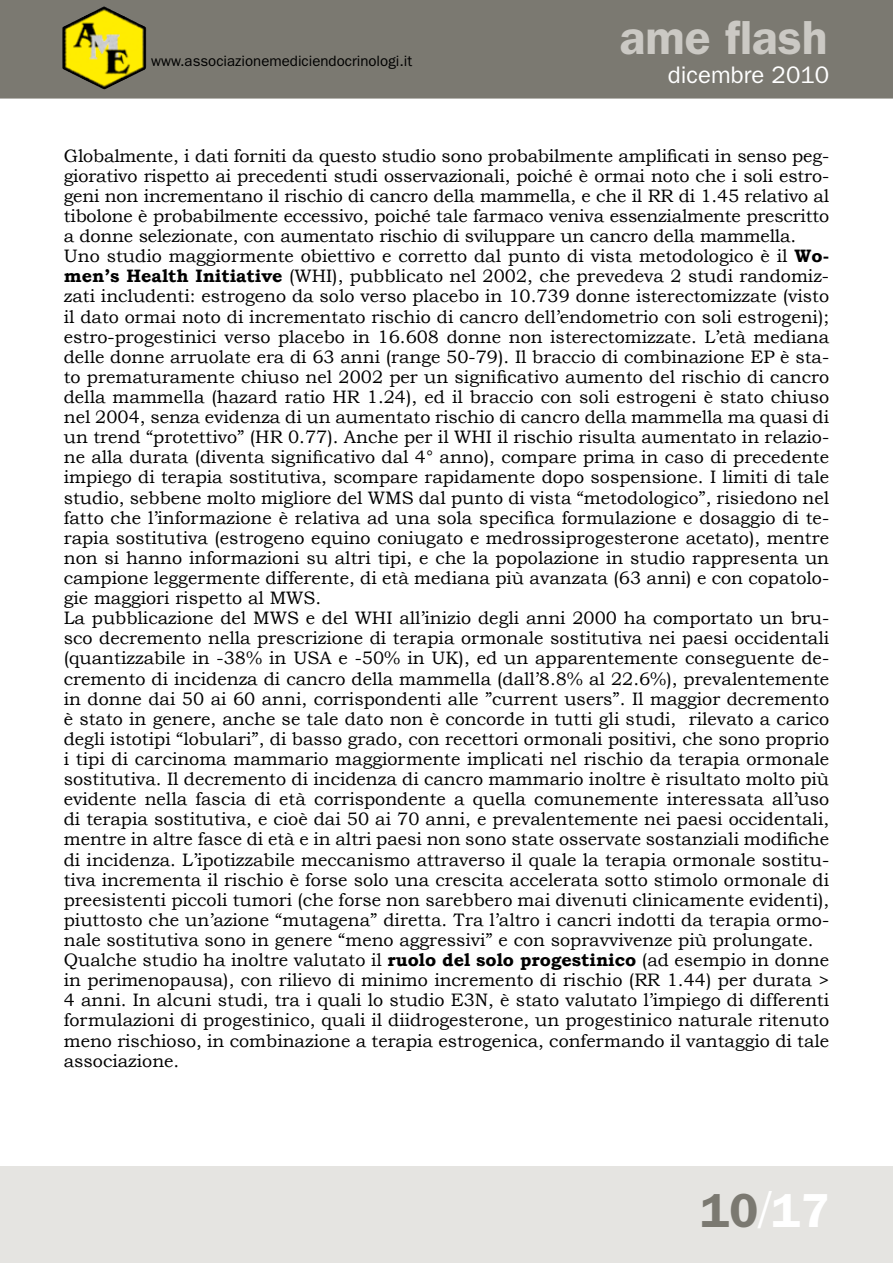
<style>
.page{position:relative;width:893px;height:1263px;background:#fff}
.page>*{position:absolute;margin:0;border:0;box-sizing:border-box;transform-origin:0 0}
.t1{font:600 48px "ITC Franklin Gothic Std";color:#cbc9c4}
.t2{font:600 48px "ITC Franklin Gothic Std";color:#7b7971}
.t3{font:24px "ITC Franklin Gothic Std";color:#fff}
.t4{font:18px/20.1px "Bookman Old Style";color:#000}
.t5{font:15px "ITC Franklin Gothic Std";color:#000}
.s1{font-weight:700}
.s2{font-family:"Helvetica LT Std";font-weight:400;font-stretch:condensed;color:#fff}
.s3{color:#fff}
</style>
<div class="page">
<div style="left:0;top:1167px;width:893px;height:96px;background:#e5e4e1"></div>
<div style="left:0;top:0;width:893px;height:99px;background:#7b7971"></div>
<img style="left:62px;top:6px;width:84px;height:84px">
<p class="t5" style="left:151px;top:53px;width:262px">www.associazionemediciendocrinologi.it</p>
<h1 class="t1" style="left:619px;top:9px;width:210px">ame flash</h1>
<h2 class="t3" style="left:668px;top:61px;width:163px">dicembre 2010</h2>
<p class="t4" style="left:64px;top:146px;width:767px">Globalmente, i dati forniti da questo studio sono probabilmente amplificati in senso peg&shy;giorativo rispetto ai precedenti studi osservazionali, poiché è ormai noto che i soli estro&shy;geni non incrementano il rischio di cancro della mammella, e che il RR di 1.45 relativo al tibolone è probabilmente eccessivo, poiché tale farmaco veniva essenzialmente prescritto a donne selezionate, con aumentato rischio di sviluppare un cancro della mammella.<br>Uno studio maggiormente obiettivo e corretto dal punto di vista metodologico è il <span class="s1">Wo&shy;men’s Health Initiative</span> (WHI), pubblicato nel 2002, che prevedeva 2 studi randomiz&shy;zati includenti: estrogeno da solo verso placebo in 10.739 donne isterectomizzate (visto il dato ormai noto di incrementato rischio di cancro dell’endometrio con soli estrogeni); estro-progestinici verso placebo in 16.608 donne non isterectomizzate. L’età mediana delle donne arruolate era di 63 anni (range 50-79). Il braccio di combinazione EP è sta&shy;to prematuramente chiuso nel 2002 per un significativo aumento del rischio di cancro della mammella (hazard ratio HR 1.24), ed il braccio con soli estrogeni è stato chiuso nel 2004, senza evidenza di un aumentato rischio di cancro della mammella ma quasi di un trend “protettivo” (HR 0.77). Anche per il WHI il rischio risulta aumentato in relazio&shy;ne alla durata (diventa significativo dal 4° anno), compare prima in caso di precedente impiego di terapia sostitutiva, scompare rapidamente dopo sospensione. I limiti di tale studio, sebbene molto migliore del WMS dal punto di vista “metodologico”, risiedono nel fatto che l’informazione è relativa ad una sola specifica formulazione e dosaggio di te&shy;rapia sostitutiva (estrogeno equino coniugato e medrossiprogesterone acetato), mentre non si hanno informazioni su altri tipi, e che la popolazione in studio rappresenta un campione leggermente differente, di età mediana più avanzata (63 anni) e con copatolo&shy;gie maggiori rispetto al MWS.<br>La pubblicazione del MWS e del WHI all’inizio degli anni 2000 ha comportato un bru&shy;sco decremento nella prescrizione di terapia ormonale sostitutiva nei paesi occidentali (quantizzabile in -38% in USA e -50% in UK), ed un apparentemente conseguente de&shy;cremento di incidenza di cancro della mammella (dall’8.8% al 22.6%), prevalentemente in donne dai 50 ai 60 anni, corrispondenti alle ”current users”. Il maggior decremento è stato in genere, anche se tale dato non è concorde in tutti gli studi, rilevato a carico degli istotipi “lobulari”, di basso grado, con recettori ormonali positivi, che sono proprio i tipi di carcinoma mammario maggiormente implicati nel rischio da terapia ormonale sostitutiva. Il decremento di incidenza di cancro mammario inoltre è risultato molto più evidente nella fascia di età corrispondente a quella comunemente interessata all’uso di terapia sostitutiva, e cioè dai 50 ai 70 anni, e prevalentemente nei paesi occidentali, mentre in altre fasce di età e in altri paesi non sono state osservate sostanziali modifiche di incidenza. L’ipotizzabile meccanismo attraverso il quale la terapia ormonale sostitu&shy;tiva incrementa il rischio è forse solo una crescita accelerata sotto stimolo ormonale di preesistenti piccoli tumori (che forse non sarebbero mai divenuti clinicamente evidenti), piuttosto che un’azione “mutagena” diretta. Tra l’altro i cancri indotti da terapia ormo&shy;nale sostitutiva sono in genere “meno aggressivi” e con sopravvivenze più prolungate.<br>Qualche studio ha inoltre valutato il <span class="s1">ruolo del solo progestinico</span> (ad esempio in donne in perimenopausa), con rilievo di minimo incremento di rischio (RR 1.44) per durata &gt; 4 anni. In alcuni studi, tra i quali lo studio E3N, è stato valutato l’impiego di differenti formulazioni di progestinico, quali il diidrogesterone, un progestinico naturale ritenuto meno rischioso, in combinazione a terapia estrogenica, confermando il vantaggio di tale associazione.</p>
<h1 class="t2" style="left:701px;top:1182px;width:130px">10<span class="s2">/</span><span class="s3">17</span></h1>
</div>
